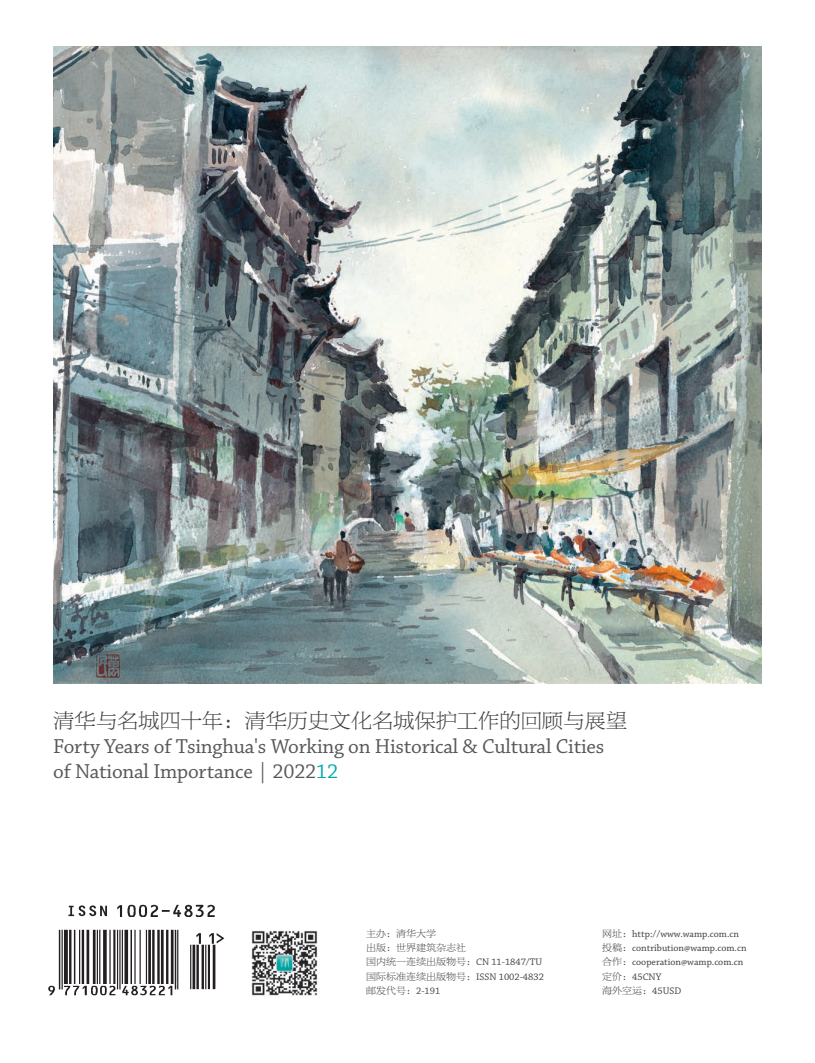
<style>
.page{position:relative;width:815px;height:1063px;background:#fff}
.page>*{position:absolute;margin:0;border:0;box-sizing:border-box;transform-origin:0 0}
.t1{font:21.25px/25px "Chaparral Pro";letter-spacing:-.01em;color:#57585a}
.t2{font:10px/14.4px "Chaparral Pro";color:#3e3e3f}
.t3{font:10px/14.4px "FZBYSK GBK1 0";color:#3e3e3f}
.s1{font-family:"FZBYSK GBK1 0";color:#3e3e3f}
.s2{color:#00aaad}
.s3{font-family:"Chaparral Pro"}
.s4{font-family:"FZBYSK GBK1 0"}
</style>
<div class="page">
<img style="left:251px;top:930px;width:67px;height:66px">
<img style="left:48px;top:904px;width:177px;height:92px">
<img style="left:53px;top:46px;width:709px;height:638px">
<p class="t1" style="left:53px;top:709px;width:575px"><span class="s1">清华与名城四十年：清华历史文化名城保护工作的回顾与展望<br></span>Forty Years of Tsinghua's Working on Historical &amp; Cultural Cities of National Importance | 2022<span class="s2">12</span></p>
<p class="t3" style="left:366px;top:926px;width:179px">主办：清华大学<br>出版：世界建筑杂志社<br>国内统一连续出版物号：<span class="s3">CN 11-1847/TU</span>国际标准连续出版物号：<span class="s3">ISSN 1002-4832</span>邮发代号：<span class="s3">2-191</span></p>
<p class="t2" style="left:602px;top:927px;width:146px"><span class="s4">网址：</span>http://www.wamp.com.cn<span class="s4">投稿：</span>contribution@wamp.com.cn<span class="s4">合作：</span>cooperation@wamp.com.cn<span class="s4">定价：</span>45CNY<br><span class="s4">海外空运：</span>45USD</p>
</div>
